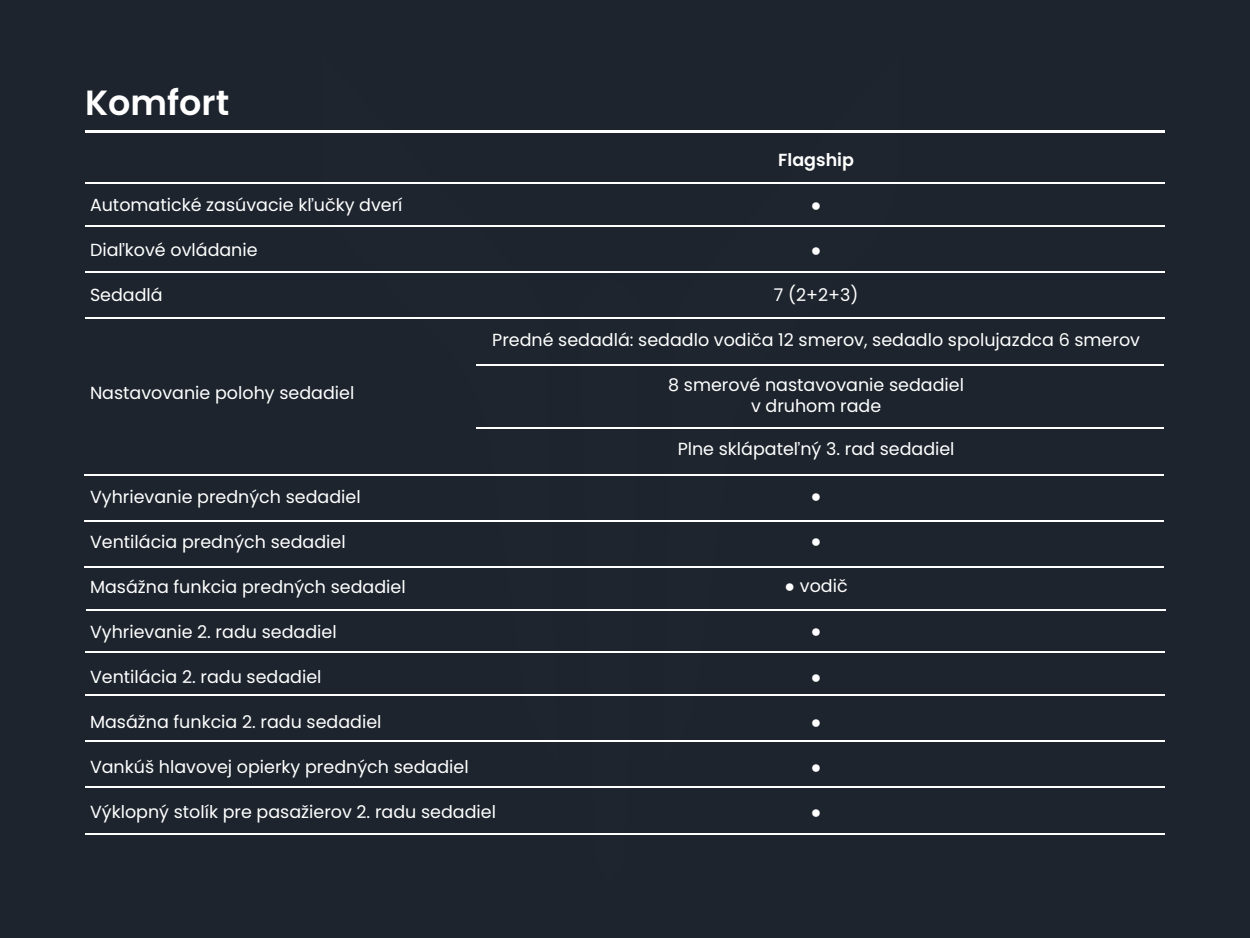
<style>
.page{position:relative;width:1250px;height:938px;background:#1d242d}
.page>*{position:absolute;margin:0;border:0;box-sizing:border-box;transform-origin:0 0}
.t1{font:600 35px "Poppins";color:#fff}
.t2{font:17.5px/21px "Poppins";color:#fff;text-align:center}
.t3{font:17.5px "Arial";color:#fff}
.t4{font:600 17.5px "Poppins";color:#fff}
.s1{font-family:"Arial"}
</style>
<div class="page">
<svg style="left:662px;top:132px;width:237px;height:610px"></svg>
<svg style="left:321px;top:132px;width:236px;height:610px"></svg>
<svg style="left:579px;top:317px;width:61px;height:518px"></svg>
<hr style="left:85px;top:130px;width:1080px;height:2px;background:#fff">
<hr style="left:85px;top:182px;width:1080px;height:2px;background:#fff">
<hr style="left:85px;top:225px;width:1080px;height:1px;background:#fff">
<hr style="left:85px;top:271px;width:1080px;height:1px;background:#fff">
<hr style="left:85px;top:318px;width:1080px;height:1px;background:#fff">
<hr style="left:476px;top:364px;width:688px;height:1px;background:#fff">
<hr style="left:476px;top:428px;width:688px;height:1px;background:#fff">
<hr style="left:84px;top:474px;width:1080px;height:1px;background:#fff">
<hr style="left:84px;top:520px;width:1080px;height:1px;background:#fff">
<hr style="left:84px;top:566px;width:1080px;height:2px;background:#fff">
<hr style="left:86px;top:609px;width:1080px;height:1px;background:#fff">
<hr style="left:85px;top:651px;width:1080px;height:1px;background:#fff">
<hr style="left:85px;top:694px;width:1080px;height:1px;background:#fff">
<hr style="left:85px;top:740px;width:1080px;height:1px;background:#fff">
<hr style="left:85px;top:786px;width:1080px;height:2px;background:#fff">
<hr style="left:85px;top:832px;width:1080px;height:2px;background:#fff">
<h1 class="t1" style="left:85px;top:82px;width:146px">Komfort</h1>
<p class="t2" style="left:90px;top:195px;width:314px">Automatické zasúvacie kľučky dverí</p>
<p class="t2" style="left:90px;top:240px;width:169px">Diaľkové ovládanie</p>
<p class="t2" style="left:90px;top:285px;width:74px">Sedadlá</p>
<p class="t2" style="left:90px;top:382px;width:266px">Nastavovanie polohy sedadiel</p>
<p class="t4" style="left:778px;top:150px;width:77px">Flagship</p>
<p class="t3" style="left:811px;top:193px;width:12px">●</p>
<p class="t3" style="left:811px;top:238px;width:12px">●</p>
<p class="t2" style="left:774px;top:285px;width:86px">7 (2+2+3)</p>
<p class="t2" style="left:492px;top:330px;width:649px">Predné sedadlá: sedadlo vodiča 12 smerov, sedadlo spolujazdca 6 smerov</p>
<p class="t2" style="left:668px;top:375px;width:297px">8 smerové nastavovanie sedadiel v druhom rade</p>
<p class="t2" style="left:678px;top:439px;width:278px">Plne sklápateľný 3. rad sedadiel</p>
<p class="t2" style="left:90px;top:486px;width:272px">Vyhrievanie predných sedadiel</p>
<p class="t2" style="left:90px;top:531px;width:257px">Ventilácia predných sedadiel</p>
<p class="t2" style="left:90px;top:576px;width:317px">Masážna funkcia predných sedadiel</p>
<p class="t2" style="left:90px;top:621px;width:248px">Vyhrievanie 2. radu sedadiel</p>
<p class="t2" style="left:90px;top:666px;width:233px">Ventilácia 2. radu sedadiel</p>
<p class="t2" style="left:90px;top:711px;width:293px">Masážna funkcia 2. radu sedadiel</p>
<p class="t2" style="left:90px;top:756px;width:380px">Vankúš hlavovej opierky predných sedadiel</p>
<p class="t2" style="left:90px;top:801px;width:408px">Výklopný stolík pre pasažierov 2. radu sedadiel</p>
<p class="t3" style="left:811px;top:484px;width:12px">●</p>
<p class="t3" style="left:811px;top:529px;width:12px">●</p>
<p class="t2" style="left:785px;top:576px;width:65px"><span class="s1">●</span> vodič</p>
<p class="t3" style="left:811px;top:619px;width:12px">●</p>
<p class="t3" style="left:811px;top:664px;width:12px">●</p>
<p class="t3" style="left:811px;top:709px;width:12px">●</p>
<p class="t3" style="left:811px;top:754px;width:12px">●</p>
<p class="t3" style="left:811px;top:799px;width:12px">●</p>
</div>
